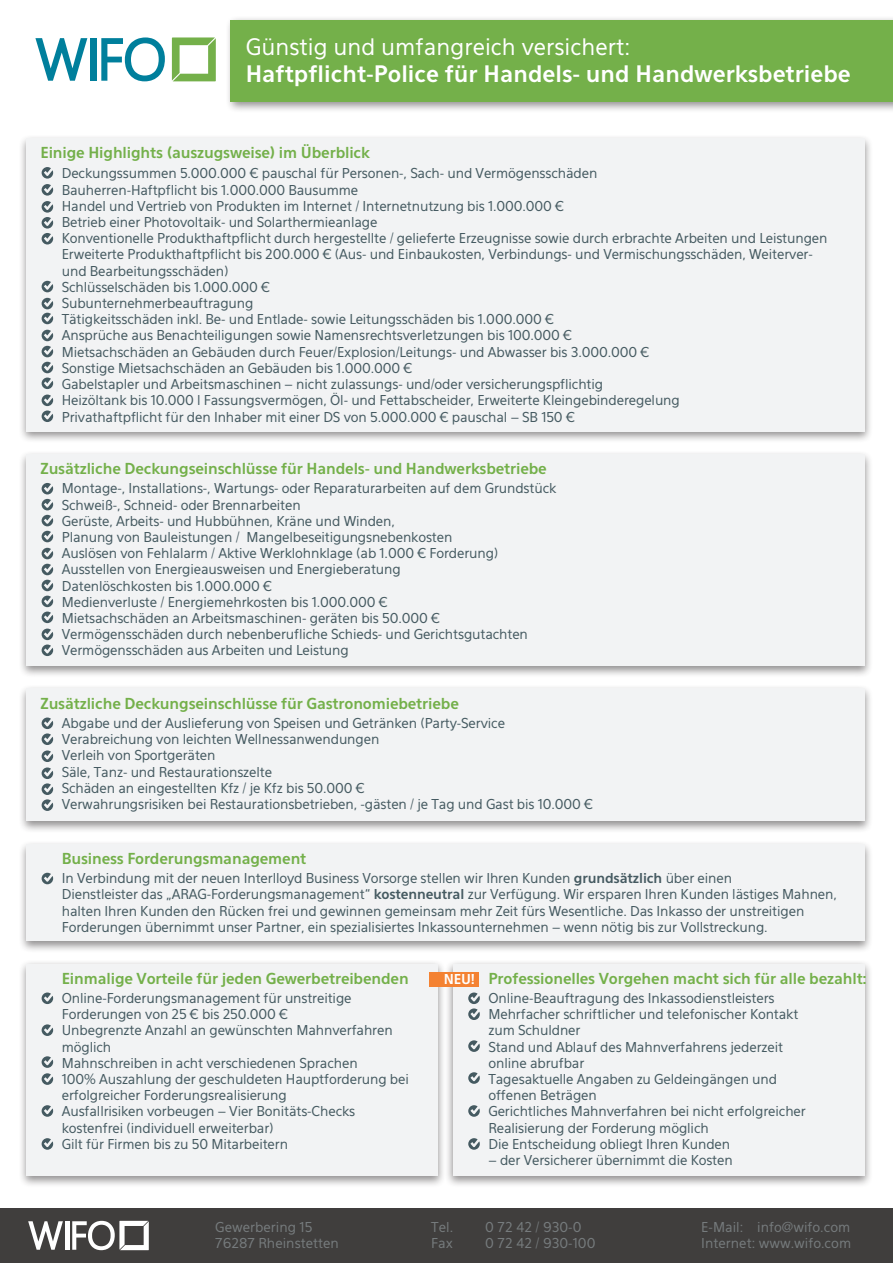
<style>
.page{position:relative;width:893px;height:1263px;background:#fff}
.page>*{position:absolute;margin:0;border:0;box-sizing:border-box;transform-origin:0 0}
.t1{font:700 22.5px "Eau Sans";color:#fff}
.t2{font:22.5px "Eau Sans";color:#fff}
.t3{font:700 15px "Eau Sans";letter-spacing:-.01em;color:#74b04a}
.t4{font:13.5px/16.2px "Eau Sans";letter-spacing:-.01em;color:#455a61}
.t5{font:13.5px "Eau Sans";color:#767b7d}
.t6{font:700 13.5px "Eau Sans";color:#fff}
.s1{font-weight:700}
</style>
<div class="page">
<svg style="left:35px;top:38px;width:52px;height:43px"></svg>
<div style="left:91px;top:38px;width:6px;height:43px;background:#007f9c"></div>
<svg style="left:101px;top:37px;width:64px;height:44px"></svg>
<svg style="left:172px;top:37px;width:44px;height:44px"></svg>
<div style="left:225px;top:15px;width:668px;height:98px;background:#231f20;opacity:.5"></div>
<div style="left:231px;top:20px;width:662px;height:82px;background:#74b04a"></div>
<div style="left:18px;top:134px;width:855px;height:310px;background:#231f20;opacity:.5"></div>
<div style="left:26px;top:138px;width:839px;height:293px;background:#f2f3f4"></div>
<div style="left:18px;top:450px;width:855px;height:228px;background:#231f20;opacity:.5"></div>
<div style="left:26px;top:454px;width:839px;height:212px;background:#f2f3f4"></div>
<div style="left:18px;top:685px;width:855px;height:149px;background:#231f20;opacity:.5"></div>
<div style="left:26px;top:689px;width:839px;height:132px;background:#f2f3f4"></div>
<div style="left:18px;top:840px;width:855px;height:113px;background:#231f20;opacity:.5"></div>
<div style="left:26px;top:844px;width:839px;height:97px;background:#f2f3f4"></div>
<div style="left:18px;top:960px;width:428px;height:228px;background:#231f20;opacity:.5"></div>
<div style="left:26px;top:964px;width:412px;height:211px;background:#f2f3f4"></div>
<svg style="left:42px;top:873px;width:11px;height:11px"></svg>
<svg style="left:42px;top:992px;width:11px;height:12px"></svg>
<svg style="left:42px;top:1024px;width:11px;height:12px"></svg>
<svg style="left:42px;top:1056px;width:11px;height:29px"></svg>
<svg style="left:42px;top:1105px;width:11px;height:12px"></svg>
<svg style="left:42px;top:1138px;width:11px;height:12px"></svg>
<svg style="left:42px;top:483px;width:11px;height:59px"></svg>
<svg style="left:42px;top:629px;width:11px;height:27px"></svg>
<svg style="left:42px;top:167px;width:11px;height:77px"></svg>
<svg style="left:42px;top:281px;width:11px;height:11px"></svg>
<svg style="left:42px;top:717px;width:11px;height:94px"></svg>
<svg style="left:42px;top:298px;width:11px;height:26px"></svg>
<svg style="left:42px;top:548px;width:11px;height:75px"></svg>
<svg style="left:42px;top:330px;width:11px;height:59px"></svg>
<svg style="left:42px;top:395px;width:11px;height:27px"></svg>
<div style="left:445px;top:960px;width:428px;height:228px;background:#231f20;opacity:.5"></div>
<div style="left:453px;top:964px;width:412px;height:211px;background:#f2f3f4"></div>
<svg style="left:468px;top:992px;width:12px;height:28px"></svg>
<svg style="left:468px;top:1040px;width:12px;height:12px"></svg>
<svg style="left:468px;top:1072px;width:12px;height:12px"></svg>
<svg style="left:468px;top:1105px;width:12px;height:12px"></svg>
<svg style="left:468px;top:1138px;width:12px;height:12px"></svg>
<div style="left:0;top:1209px;width:893px;height:54px;background:#403e3d"></div>
<svg style="left:28px;top:1221px;width:35px;height:29px"></svg>
<hr style="left:65px;top:1221px;width:4px;height:29px;background:#fff">
<svg style="left:72px;top:1221px;width:77px;height:29px"></svg>
<div style="left:429px;top:972px;width:50px;height:14px;background:#f48232"></div>
<p class="t2" style="left:246px;top:34px;width:386px">Günstig und umfangreich versichert:</p>
<p class="t1" style="left:246px;top:61px;width:606px">Haftpflicht-Police für Handels- und Handwerksbetriebe</p>
<p class="t3" style="left:41px;top:144px;width:331px">Einige Highlights (auszugsweise) im Überblick</p>
<p class="t4" style="left:62px;top:165px;width:537px">Deckungssummen 5.000.000 € pauschal für Personen-, Sach- und Vermögensschäden</p>
<p class="t4" style="left:62px;top:182px;width:298px">Bauherren-Haftpflicht bis 1.000.000 Bausumme</p>
<p class="t4" style="left:62px;top:198px;width:504px">Handel und Vertrieb von Produkten im Internet / Internetnutzung bis 1.000.000 €</p>
<p class="t4" style="left:62px;top:214px;width:317px">Betrieb einer Photovoltaik- und Solarthermieanlage</p>
<p class="t4" style="left:62px;top:230px;width:767px">Konventionelle Produkthaftpflicht durch hergestellte / gelieferte Erzeugnisse sowie durch erbrachte Arbeiten und Leistungen</p>
<p class="t4" style="left:62px;top:246px;width:753px">Erweiterte Produkthaftpflicht bis 200.000 € (Aus- und Einbaukosten, Verbindungs- und Vermischungsschäden, Weiterver&shy;und Bearbeitungsschäden)</p>
<p class="t4" style="left:62px;top:279px;width:210px">Schlüsselschäden bis 1.000.000 €</p>
<p class="t4" style="left:62px;top:295px;width:193px">Subunternehmerbeauftragung</p>
<p class="t4" style="left:62px;top:311px;width:494px">Tätigkeitsschäden inkl. Be- und Entlade- sowie Leitungsschäden bis 1.000.000 €</p>
<p class="t4" style="left:62px;top:327px;width:512px">Ansprüche aus Benachteiligungen sowie Namensrechtsverletzungen bis 100.000 €</p>
<p class="t4" style="left:62px;top:344px;width:589px">Mietsachschäden an Gebäuden durch Feuer/Explosion/Leitungs- und Abwasser bis 3.000.000 €</p>
<p class="t4" style="left:62px;top:360px;width:352px">Sonstige Mietsachschäden an Gebäuden bis 1.000.000 €</p>
<p class="t4" style="left:62px;top:376px;width:543px">Gabelstapler und Arbeitsmaschinen – nicht zulassungs- und/oder versicherungspflichtig</p>
<p class="t4" style="left:62px;top:392px;width:620px">Heizöltank bis 10.000 l Fassungsvermögen, Öl- und Fettabscheider, Erweiterte Kleingebinderegelung</p>
<p class="t4" style="left:62px;top:408px;width:515px">Privathaftpflicht für den Inhaber mit einer DS von 5.000.000 € pauschal – SB 150 €</p>
<p class="t3" style="left:41px;top:460px;width:508px">Zusätzliche Deckungseinschlüsse für Handels- und Handwerksbetriebe</p>
<p class="t4" style="left:62px;top:480px;width:496px">Montage-, Installations-, Wartungs- oder Reparaturarbeiten auf dem Grundstück</p>
<p class="t4" style="left:62px;top:496px;width:241px">Schweiß-, Schneid- oder Brennarbeiten</p>
<p class="t4" style="left:62px;top:513px;width:335px">Gerüste, Arbeits- und Hubbühnen, Kräne und Winden,</p>
<p class="t4" style="left:62px;top:529px;width:392px">Planung von Bauleistungen / Mangelbeseitigungsnebenkosten</p>
<p class="t4" style="left:62px;top:545px;width:438px">Auslösen von Fehlalarm / Aktive Werklohnklage (ab 1.000 € Forderung)</p>
<p class="t4" style="left:62px;top:561px;width:340px">Ausstellen von Energieausweisen und Energieberatung</p>
<p class="t4" style="left:62px;top:577px;width:212px">Datenlöschkosten bis 1.000.000 €</p>
<p class="t4" style="left:62px;top:594px;width:327px">Medienverluste / Energiemehrkosten bis 1.000.000 €</p>
<p class="t4" style="left:62px;top:610px;width:380px">Mietsachschäden an Arbeitsmaschinen- geräten bis 50.000 €</p>
<p class="t4" style="left:62px;top:626px;width:468px">Vermögensschäden durch nebenberufliche Schieds- und Gerichtsgutachten</p>
<p class="t4" style="left:62px;top:642px;width:288px">Vermögensschäden aus Arbeiten und Leistung</p>
<p class="t3" style="left:41px;top:694px;width:420px">Zusätzliche Deckungseinschlüsse für Gastronomiebetriebe</p>
<p class="t4" style="left:62px;top:715px;width:445px">Abgabe und der Auslieferung von Speisen und Getränken (Party-Service</p>
<p class="t4" style="left:62px;top:731px;width:319px">Verabreichung von leichten Wellnessanwendungen</p>
<p class="t4" style="left:62px;top:747px;width:155px">Verleih von Sportgeräten</p>
<p class="t4" style="left:62px;top:763px;width:212px">Säle, Tanz- und Restaurationszelte</p>
<p class="t4" style="left:62px;top:780px;width:305px">Schäden an eingestellten Kfz / je Kfz bis 50.000 €</p>
<p class="t4" style="left:62px;top:796px;width:533px">Verwahrungsrisiken bei Restaurationsbetrieben, -gästen / je Tag und Gast bis 10.000 €</p>
<p class="t3" style="left:62px;top:850px;width:246px">Business Forderungsmanagement</p>
<p class="t4" style="left:62px;top:870px;width:672px">In Verbindung mit der neuen Interlloyd Business Vorsorge stellen wir Ihren Kunden <span class="s1">grundsätzlich</span> über einen</p>
<p class="t4" style="left:62px;top:886px;width:777px">Dienstleister das „ARAG-Forderungsmanagement“ <span class="s1">kostenneutral</span> zur Verfügung. Wir ersparen Ihren Kunden lästiges Mahnen, halten Ihren Kunden den Rücken frei und gewinnen gemeinsam mehr Zeit fürs Wesentliche. Das Inkasso der unstreitigen<br>Forderungen übernimmt unser Partner, ein spezialisiertes Inkassounternehmen – wenn nötig bis zur Vollstreckung.</p>
<p class="t3" style="left:62px;top:969px;width:348px">Einmalige Vorteile für jeden Gewerbetreibenden</p>
<p class="t4" style="left:62px;top:990px;width:291px">Online-Forderungsmanagement für unstreitige</p>
<p class="t4" style="left:62px;top:1006px;width:228px">Forderungen von 25 € bis 250.000 €</p>
<p class="t4" style="left:62px;top:1022px;width:332px">Unbegrenzte Anzahl an gewünschten Mahnverfahren</p>
<p class="t4" style="left:62px;top:1038px;width:51px">möglich</p>
<p class="t4" style="left:62px;top:1055px;width:298px">Mahnschreiben in acht verschiedenen Sprachen</p>
<p class="t4" style="left:62px;top:1071px;width:349px">100% Auszahlung der geschuldeten Hauptforderung bei</p>
<p class="t4" style="left:62px;top:1087px;width:226px">erfolgreicher Forderungsrealisierung</p>
<p class="t4" style="left:62px;top:1103px;width:295px">Ausfallrisiken vorbeugen – Vier Bonitäts-Checks</p>
<p class="t4" style="left:62px;top:1119px;width:213px">kostenfrei (individuell erweiterbar)</p>
<p class="t4" style="left:62px;top:1136px;width:228px">Gilt für Firmen bis zu 50 Mitarbeitern</p>
<p class="t6" style="left:444px;top:971px;width:33px">NEU!</p>
<p class="t3" style="left:488px;top:969px;width:380px">Professionelles Vorgehen macht sich für alle bezahlt:</p>
<p class="t4" style="left:488px;top:990px;width:288px">Online-Beauftragung des Inkassodienstleisters</p>
<p class="t4" style="left:488px;top:1006px;width:311px">Mehrfacher schriftlicher und telefonischer Kontakt</p>
<p class="t4" style="left:488px;top:1022px;width:94px">zum Schuldner</p>
<p class="t4" style="left:488px;top:1038px;width:296px">Stand und Ablauf des Mahnverfahrens jederzeit</p>
<p class="t4" style="left:488px;top:1055px;width:97px">online abrufbar</p>
<p class="t4" style="left:488px;top:1071px;width:290px">Tagesaktuelle Angaben zu Geldeingängen und</p>
<p class="t4" style="left:488px;top:1087px;width:110px">offenen Beträgen</p>
<p class="t4" style="left:488px;top:1103px;width:319px">Gerichtliches Mahnverfahren bei nicht erfolgreicher</p>
<p class="t4" style="left:488px;top:1119px;width:222px">Realisierung der Forderung möglich</p>
<p class="t4" style="left:488px;top:1136px;width:243px">Die Entscheidung obliegt Ihren Kunden</p>
<p class="t4" style="left:488px;top:1152px;width:246px">– der Versicherer übernimmt die Kosten</p>
<p class="t5" style="left:215px;top:1219px;width:99px">Gewerbering 15</p>
<p class="t5" style="left:431px;top:1219px;width:23px">Tel.</p>
<p class="t5" style="left:485px;top:1219px;width:98px">0 72 42 / 930-0</p>
<p class="t5" style="left:701px;top:1219px;width:151px">E-Mail: info@wifo.com</p>
<p class="t5" style="left:215px;top:1235px;width:125px">76287 Rheinstetten</p>
<p class="t5" style="left:431px;top:1235px;width:23px">Fax</p>
<p class="t5" style="left:485px;top:1235px;width:112px">0 72 42 / 930-100</p>
<p class="t5" style="left:701px;top:1235px;width:151px">Internet: www.wifo.com</p>
</div>
